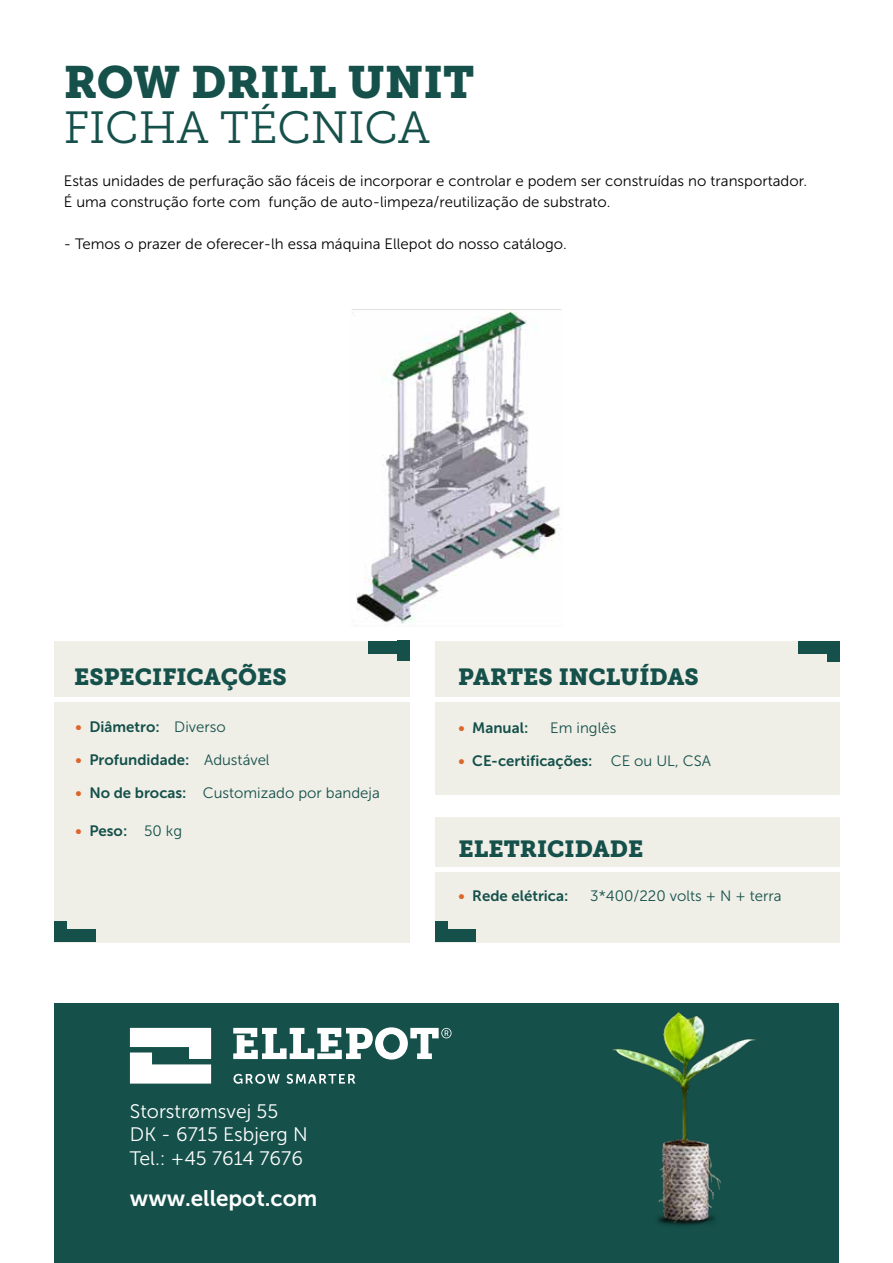
<style>
.page{position:relative;width:893px;height:1263px;background:#fff}
.page>*{position:absolute;margin:0;border:0;box-sizing:border-box;transform-origin:0 0}
.t1{font:45px "Museo Slab 900";color:#15504a}
.t2{font:45px "Museo Slab 300";color:#15504a}
.t3{font:23.25px "Museo Slab 900";color:#15504a}
.t4{font:22.5px "Museo Sans 700";color:#fff}
.t5{font:19.5px/23.4px "Museo Sans 300";color:#fff}
.t6{font:15px/21px "Museo Sans 300";color:#000}
.t7{font:15px "Museo Sans 700";color:#15504a}
.t8{font:15px "Museo Sans 300";color:#15504a}
.s1{color:#dc6529}
.s2{font-family:"Museo Sans 300"}
.s3{font-family:"Museo Sans 700";color:#dc6529}
.s4{font-family:"Museo Sans 700"}
</style>
<div class="page">
<div style="left:54px;top:1004px;width:785px;height:259px;background:#15504a"></div>
<img style="left:606px;top:1003px;width:152px;height:223px">
<div style="left:54px;top:641px;width:355px;height:301px;background:#efefe8"></div>
<div style="left:397px;top:641px;width:12px;height:20px;background:#15504a"></div>
<div style="left:368px;top:641px;width:33px;height:12px;background:#15504a"></div>
<div style="left:54px;top:921px;width:13px;height:21px;background:#15504a"></div>
<div style="left:63px;top:929px;width:32px;height:13px;background:#15504a"></div>
<div style="left:435px;top:641px;width:404px;height:301px;background:#efefe8"></div>
<div style="left:827px;top:641px;width:12px;height:20px;background:#15504a"></div>
<div style="left:798px;top:641px;width:33px;height:13px;background:#15504a"></div>
<div style="left:435px;top:921px;width:12px;height:21px;background:#15504a"></div>
<div style="left:443px;top:929px;width:33px;height:13px;background:#15504a"></div>
<div style="left:48px;top:697px;width:799px;height:5px;background:#fff"></div>
<hr style="left:430px;top:867px;width:421px;height:4px;background:#fff">
<div style="left:427px;top:795px;width:421px;height:22px;background:#fff"></div>
<svg style="left:130px;top:1028px;width:81px;height:55px"></svg>
<svg style="left:233px;top:1074px;width:47px;height:10px"></svg>
<svg style="left:287px;top:1074px;width:68px;height:10px"></svg>
<svg style="left:233px;top:1027px;width:218px;height:32px"></svg>
<img style="left:352px;top:309px;width:210px;height:315px">
<h1 class="t1" style="left:64px;top:56px;width:412px">ROW DRILL UNIT</h1>
<h1 class="t2" style="left:64px;top:102px;width:368px">FICHA TÉCNICA</h1>
<p class="t6" style="left:64px;top:170px;width:745px">Estas unidades de perfuração são fáceis de incorporar e controlar e podem ser construídas no transportador.<br>É uma construção forte com função de auto-limpeza/reutilização de substrato.</p>
<p class="t6" style="left:64px;top:233px;width:505px">- Temos o prazer de oferecer-lh essa máquina Ellepot do nosso catálogo.</p>
<h2 class="t3" style="left:74px;top:664px;width:214px">ESPECIFICAÇÕES</h2>
<h2 class="t3" style="left:458px;top:664px;width:242px">PARTES INCLUÍDAS</h2>
<p class="t7" style="left:76px;top:719px;width:152px"><span class="s1">•</span> Diâmetro: <span class="s2">Diverso</span></p>
<p class="t7" style="left:76px;top:752px;width:196px"><span class="s1">•</span> Profundidade: <span class="s2">Adustável</span></p>
<p class="t8" style="left:76px;top:785px;width:306px"><span class="s3">•</span> <span class="s4">No de brocas:</span> Customizado por bandeja</p>
<p class="t7" style="left:76px;top:822px;width:108px"><span class="s1">•</span> Peso: <span class="s2">50 kg</span></p>
<p class="t7" style="left:458px;top:719px;width:71px"><span class="s1">•</span> Manual:</p>
<p class="t8" style="left:550px;top:720px;width:68px">Em inglês</p>
<p class="t7" style="left:458px;top:752px;width:254px"><span class="s1">•</span> CE-certificações: <span class="s2">CE ou UL, CSA</span></p>
<h2 class="t3" style="left:458px;top:835px;width:186px">ELETRICIDADE</h2>
<p class="t7" style="left:458px;top:887px;width:111px"><span class="s1">•</span> Rede elétrica:</p>
<p class="t8" style="left:590px;top:887px;width:193px">3*400/220 volts + N + terra</p>
<h3 class="t5" style="left:130px;top:1099px;width:179px">Storstrømsvej 55<br>DK - 6715 Esbjerg N<br>Tel.: +45 7614 7676</h3>
<h3 class="t4" style="left:130px;top:1186px;width:189px">www.ellepot.com</h3>
</div>
